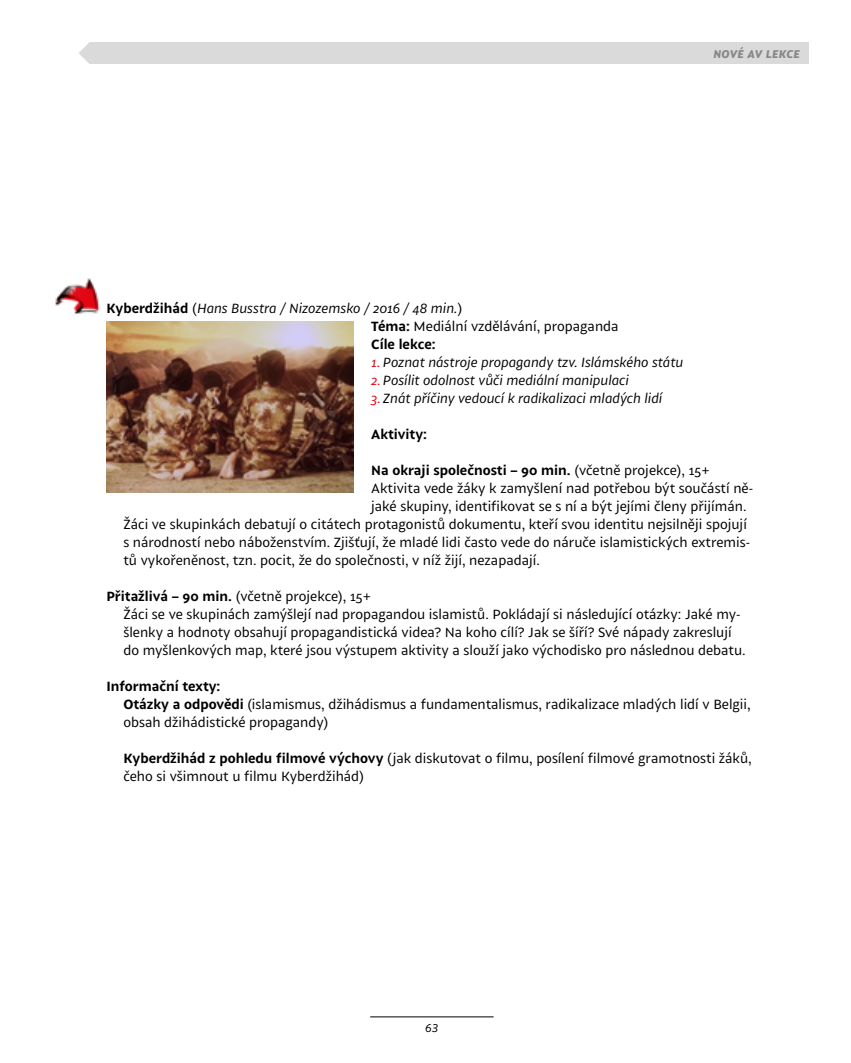
<style>
.page{position:relative;width:851px;height:1063px;background:#fff}
.page>*{position:absolute;margin:0;border:0;box-sizing:border-box;transform-origin:0 0}
.t1{font:14.25px/18px "Sprout";color:#000}
.t2{font:italic 14.25px/18px "Sprout";color:#000}
.t3{font:700 14.25px "Sprout";color:#000}
.t4{font:italic 800 12px "Sprout";letter-spacing:.025em;color:#878787}
.t5{font:italic 12px "Sprout";color:#000}
.s1{font-weight:700;font-style:normal}
.s2{font-style:normal}
.s3{color:#e30613}
.s4{font-weight:400}
.s5{font-weight:700}
</style>
<div class="page">
<img style="left:34px;top:258px;width:98px;height:97px;border-radius:49px">
<img style="left:106px;top:321px;width:247px;height:172px">
<div style="left:0;top:43px;width:808px;height:21px;background:#dadada"></div>
<hr style="left:370px;top:1017px;width:123px;height:1px;background:#000">
<svg style="left:0;top:42px;width:91px;height:22px;background:#fcfcfc"></svg>
<p class="t4" style="left:713px;top:45px;width:88px">NOVÉ AV LEKCE</p>
<p class="t2" style="left:371px;top:298px;width:249px;text-indent:-265px"><span class="s1">Kyberdžihád</span> <span class="s2">(</span>Hans Busstra / Nizozemsko / 2016 / 48 min.<span class="s2">)<br></span><span class="s1">Téma:</span> <span class="s2">Mediální vzdělávání, propaganda<br></span><span class="s1">Cíle lekce:</span></p>
<p class="t2" style="left:371px;top:352px;width:313px"><span class="s3">1.</span> Poznat nástroje propagandy tzv. Islámského státu</p>
<p class="t2" style="left:371px;top:370px;width:259px"><span class="s3">2.</span> Posílit odolnost vůči mediální manipulaci</p>
<p class="t2" style="left:371px;top:388px;width:293px"><span class="s3">3.</span> Znát příčiny vedoucí k radikalizaci mladých lidí</p>
<p class="t3" style="left:371px;top:424px;width:57px">Aktivity:</p>
<p class="t3" style="left:371px;top:460px;width:340px">Na okraji společnosti – 90 min. <span class="s4">(včetně projekce), 15+</span></p>
<p class="t1" style="left:371px;top:478px;width:383px">Aktivita vede žáky k zamyšlení nad potřebou být součástí ně-</p>
<p class="t1" style="left:371px;top:496px;width:377px">jaké skupiny, identifikovat se s ní a být jejími členy přijímán.</p>
<p class="t1" style="left:123px;top:514px;width:625px">Žáci ve skupinkách debatují o citátech protagonistů dokumentu, kteří svou identitu nejsilněji spojují</p>
<p class="t1" style="left:123px;top:532px;width:628px">s národností nebo náboženstvím. Zjišťují, že mladé lidi často vede do náruče islamistických extremis-</p>
<p class="t1" style="left:123px;top:550px;width:418px">tů vykořeněnost, tzn. pocit, že do společnosti, v níž žijí, nezapadají.</p>
<p class="t1" style="left:123px;top:586px;width:623px;text-indent:-17px"><span class="s5">Přitažlivá – 90 min.</span> (včetně projekce), 15+<br>Žáci se ve skupinách zamýšlejí nad propagandou islamistů. Pokládají si následující otázky: Jaké my&shy;šlenky a hodnoty obsahují propagandistická videa? Na koho cílí? Jak se šíří? Své nápady zakreslují do myšlenkových map, které jsou výstupem aktivity a slouží jako východisko pro následnou debatu.</p>
<p class="t1" style="left:123px;top:676px;width:628px;text-indent:-17px"><span class="s5">Informační texty:<br>Otázky a odpovědi</span> (islamismus, džihádismus a fundamentalismus, radikalizace mladých lidí v Belgii, obsah džihádistické propagandy)</p>
<p class="t1" style="left:123px;top:748px;width:629px"><span class="s5">Kyberdžihád z pohledu filmové výchovy</span> (jak diskutovat o filmu, posílení filmové gramotnosti žáků, čeho si všimnout u filmu Kyberdžihád)</p>
<p class="t5" style="left:425px;top:1020px;width:15px">63</p>
</div>
